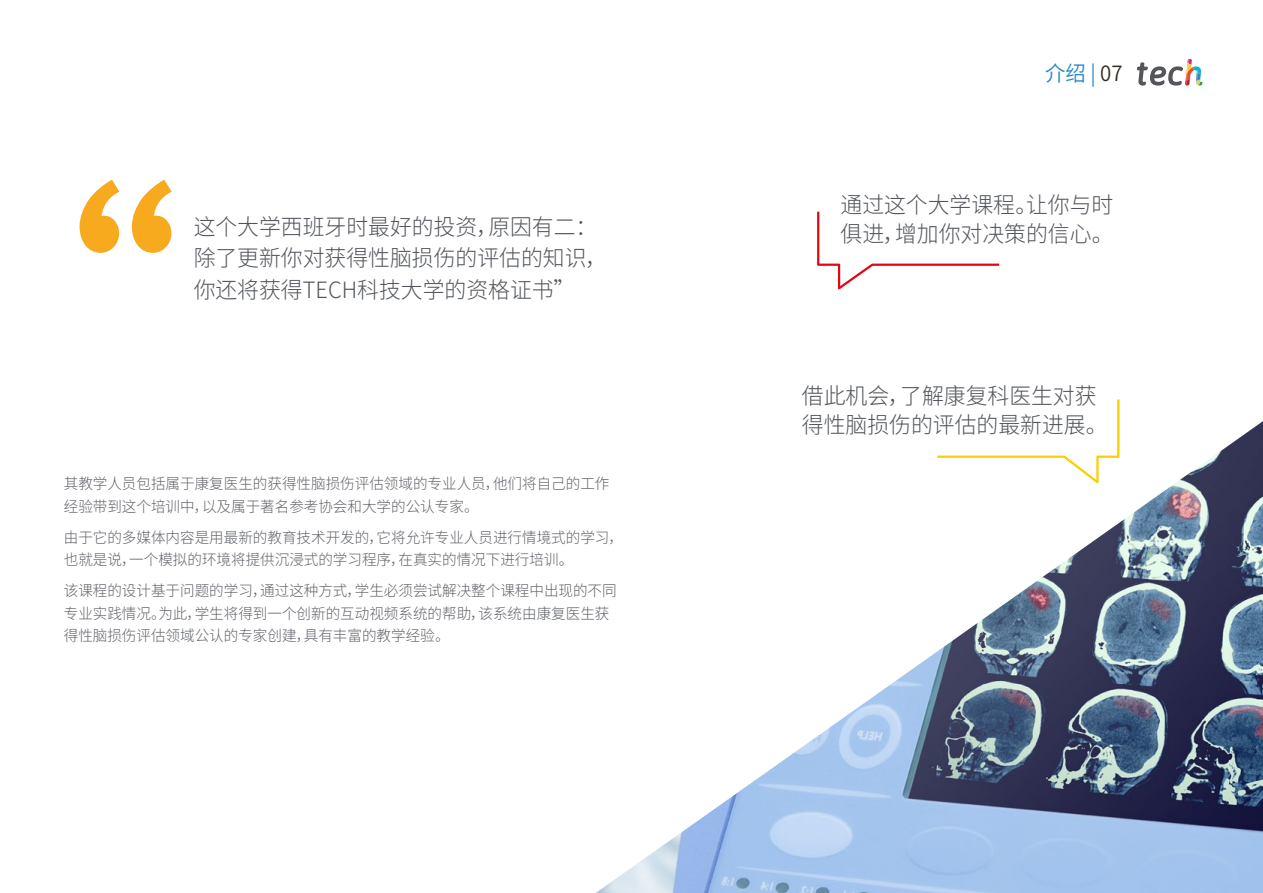
<style>
.page{position:relative;width:1263px;height:893px;background:#fff}
.page>*{position:absolute;margin:0;border:0;box-sizing:border-box;transform-origin:0 0}
.t1{font:300 22.5px/31.5px "Source Han Sans CN";color:#52555b}
.t2{font:21px "Source Han Sans CN";color:#2488c9}
.t3{font:300 15px/22.5px "Source Han Sans CN";color:#61646a}
.s1{color:#312e20}
</style>
<div class="page">
<svg style="left:80px;top:180px;width:92px;height:73px"></svg>
<img style="left:596px;top:421px;width:667px;height:472px">
<svg style="left:817px;top:211px;width:183px;height:79px"></svg>
<svg style="left:1137px;top:59px;width:65px;height:27px"></svg>
<h1 class="t1" style="left:194px;top:211px;width:415px">这个大学西班牙时最好的投资，原因有二：除了更新你对获得性脑损伤的评估的知识，你还将获得TECH科技大学的资格证书”</h1>
<p class="t3" style="left:64px;top:473px;width:547px">其教学人员包括属于康复医生的获得性脑损伤评估领域的专业人员，他们将自己的工作经验带到这个培训中，以及属于著名参考协会和大学的公认专家。</p>
<p class="t3" style="left:64px;top:526px;width:561px">由于它的多媒体内容是用最新的教育技术开发的，它将允许专业人员进行情境式的学习，也就是说，一个模拟的环境将提供沉浸式的学习程序，在真实的情况下进行培训。</p>
<p class="t3" style="left:64px;top:580px;width:554px">该课程的设计基于问题的学习，通过这种方式，学生必须尝试解决整个课程中出现的不同专业实践情况。为此，学生将得到一个创新的互动视频系统的帮助，该系统由康复医生获得性脑损伤评估领域公认的专家创建，具有丰富的教学经验。</p>
<h2 class="t2" style="left:1045px;top:61px;width:79px">介绍 | <span class="s1">07</span></h2>
<h1 class="t1" style="left:840px;top:191px;width:275px;line-height:28.5px">通过这个大学课程。让你与时俱进，增加你对决策的信心。</h1>
<h1 class="t1" style="left:802px;top:382px;width:307px;line-height:28.5px">借此机会，了解康复科医生对获得性脑损伤的评估的最新进展。</h1>
</div>
